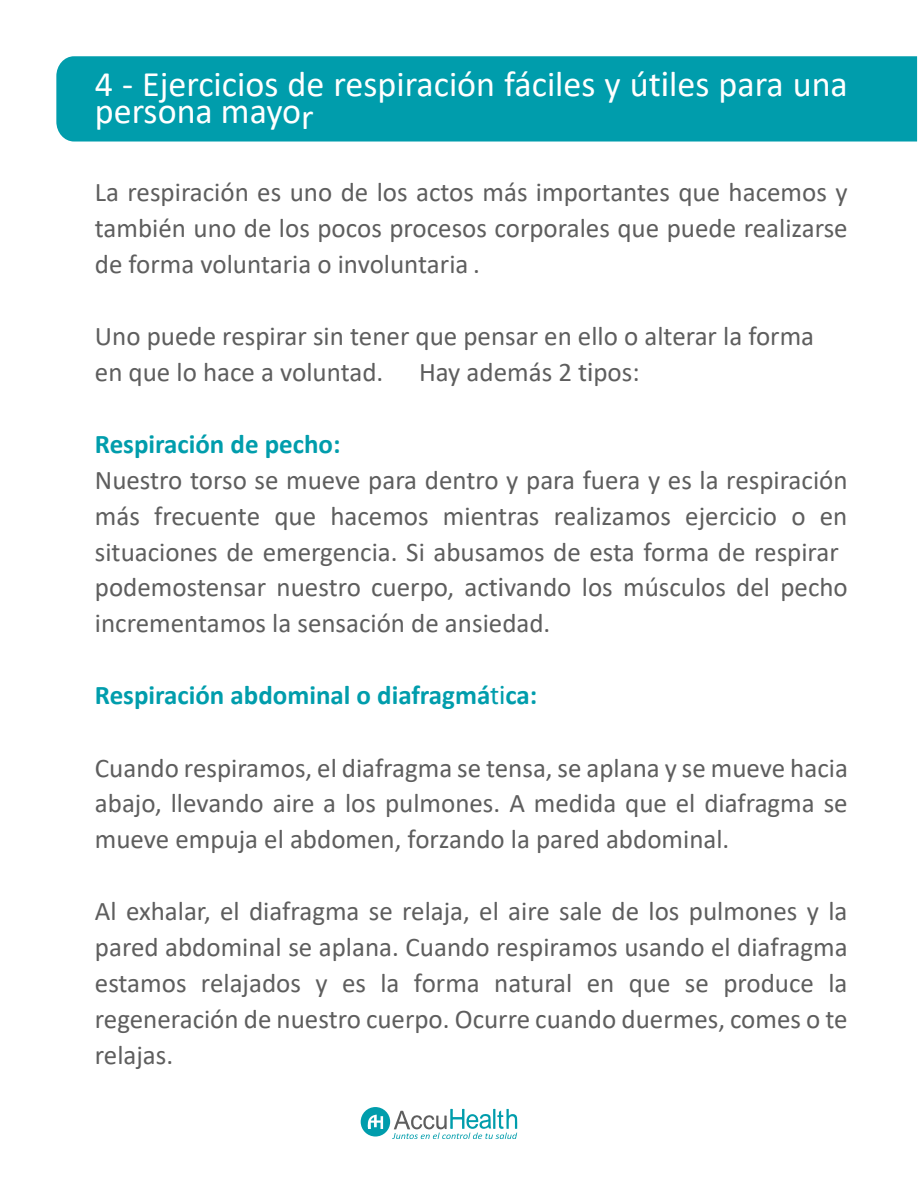
<style>
.page{position:relative;width:918px;height:1188px;background:#fff}
.page>*{position:absolute;margin:0;border:0;box-sizing:border-box;transform-origin:0 0}
.t1{font:36px/27px "Calibri";color:#fff}
.t2{font:27px/36px "Calibri";color:#5e5e5e;text-align:justify}
.t3{font:700 27px "Calibri";color:#009dac}
.s1{font-family:"Myriad Pro"}
.s2{font-family:"Myriad Pro";font-weight:400}
</style>
<div class="page">
<div style="left:56px;top:56px;width:861px;height:86px;background:#009dac"></div>
<div style="left:361px;top:1107px;width:29px;height:30px;background:#009dac;border-radius:50%"></div>
<svg style="left:367px;top:1115px;width:16px;height:14px"></svg>
<svg style="left:392px;top:1109px;width:125px;height:30px"></svg>
<h1 class="t1" style="left:95px;top:69px;width:754px">4 - Ejercicios de respiración fáciles y ú<span class="s1">ti</span>les para una persona mayor</h1>
<p class="t2" style="left:95px;top:173px;width:754px">La respiración es uno de los actos más importantes que hacemos y también uno de los pocos procesos corporales que puede realizarse de forma voluntaria o involuntaria .</p>
<p class="t2" style="left:95px;top:317px;width:721px">Uno puede respirar sin tener que pensar en ello o alterar la forma en que lo hace a voluntad.</p>
<p class="t2" style="left:419px;top:353px;width:222px">Hay además 2 <span class="s1">ti</span>pos:</p>
<p class="t3" style="left:95px;top:424px;width:247px">Respiración de pecho:</p>
<p class="t2" style="left:95px;top:461px;width:754px;text-align:left">Nuestro torso se mueve para dentro y para fuera y es la respiración más frecuente que hacemos mientras realizamos ejercicio o en situaciones de emergencia. Si abusamos de esta forma de respirar podemostensar nuestro cuerpo, ac<span class="s1">ti</span>vando los músculos del pecho incrementamos la sensación de ansiedad.</p>
<p class="t3" style="left:95px;top:676px;width:444px">Respiración abdominal o diafragmá<span class="s2">ti</span>ca:</p>
<p class="t2" style="left:95px;top:749px;width:755px">Cuando respiramos, el diafragma se tensa, se aplana y se mueve hacia abajo, llevando aire a los pulmones. A medida que el diafragma se mueve empuja el abdomen, forzando la pared abdominal.</p>
<p class="t2" style="left:95px;top:893px;width:754px">Al exhalar, el diafragma se relaja, el aire sale de los pulmones y la pared abdominal se aplana. Cuando respiramos usando el diafragma estamos relajados y es la forma natural en que se produce la regeneración de nuestro cuerpo. Ocurre cuando duermes, comes o te relajas.</p>
</div>
